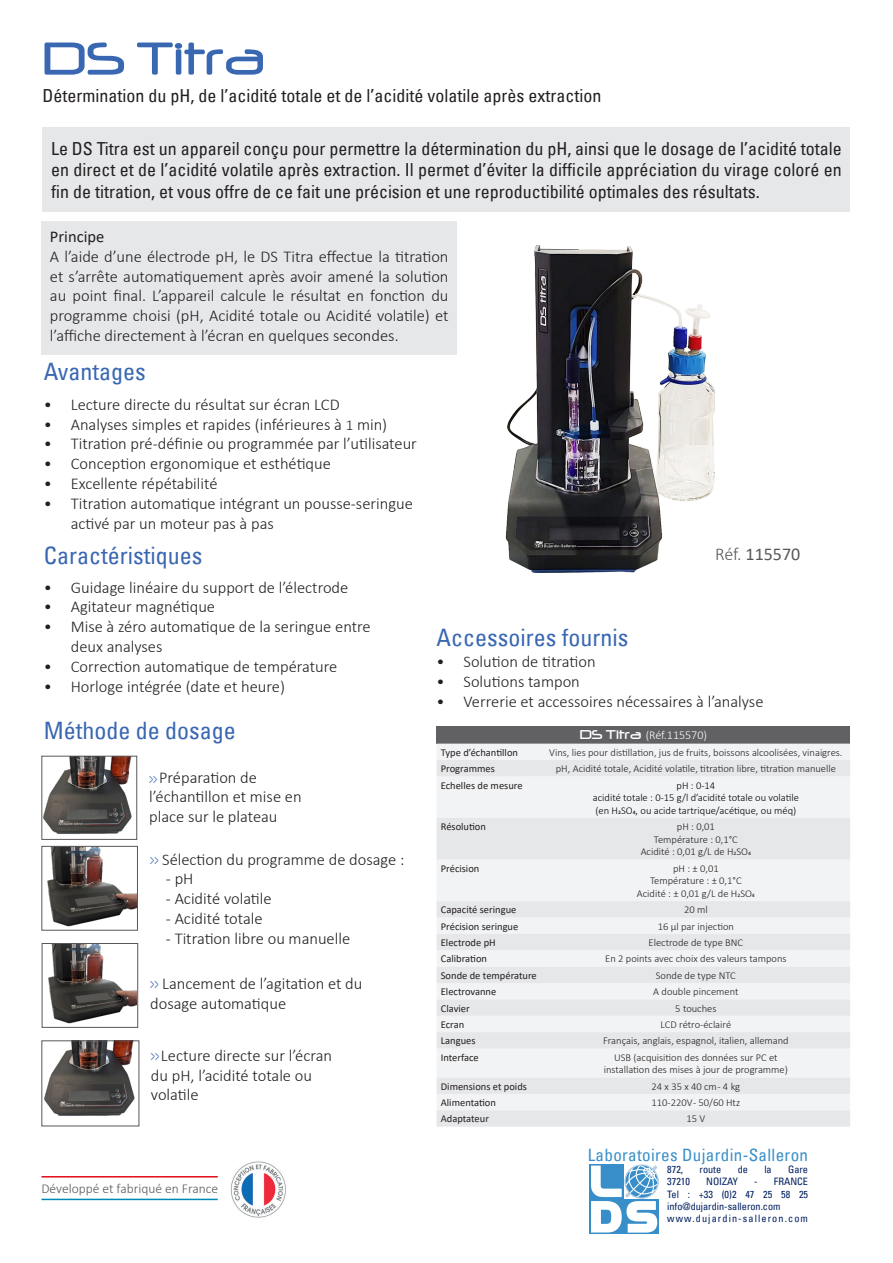
<style>
.page{position:relative;width:893px;height:1263px;background:#fff}
.page>*{position:absolute;margin:0;border:0;box-sizing:border-box;transform-origin:0 0}
.t1{font:54px "Neuropol";color:#3967b1}
.t2{font:condensed 24px "Univers LT";color:#3967b1}
.t3{font:condensed 18px/21.6px "Univers LT";color:#231f20;text-align:justify}
.t4{font:18px "Calibri";color:#57585a}
.t5{font:condensed 17.1px "Univers LT";letter-spacing:.02em;color:#378fca}
.t6{font:300 16.5px/19.8px "Calibri";color:#231f20}
.t7{font:16.5px "Calibri";color:#231f20}
.t8{font:300 13.5px "Calibri";color:#57585a}
.t9{font:300 12px "Calibri";color:#fff}
.t10{font:300 10.5px/12.6px "Calibri";color:#231f20;text-align:center}
.t11{font:10.5px "Calibri";color:#231f20}
.t12{font:300 10.5px "Calibri";color:#000}
.t13{font:condensed 10.2px/12.3px "Univers LT";color:#002060}
.s1{font-size:15px}
.s2{color:#3967b1}
.s3{font-weight:300}
.s4{font-family:"Neuropol";font-weight:400;font-size:15px}
</style>
<div class="page">
<div style="left:43px;top:128px;width:807px;height:84px;background:#e6e7e9"></div>
<div style="left:41px;top:221px;width:416px;height:133px;background:#e6e7e9"></div>
<div style="left:437px;top:726px;width:413px;height:18px;background:#616164"></div>
<div style="left:437px;top:744px;width:413px;height:16px;background:#f2f3f4"></div>
<svg style="left:437px;top:760px;width:413px;height:367px;fill:#f2f3f4"></svg>
<svg style="left:589px;top:1164px;width:70px;height:70px"></svg>
<hr style="left:41px;top:1199px;width:177px;height:1px;background:#0089b6">
<hr style="left:41px;top:1176px;width:177px;height:1px;background:#e30b17">
<img style="left:231px;top:1161px;width:55px;height:57px">
<img style="left:505px;top:245px;width:210px;height:328px">
<img style="left:43px;top:758px;width:89px;height:76px">
<div style="left:41px;top:756px;width:96px;height:84px;border:1px solid #58585a"></div>
<img style="left:47px;top:848px;width:89px;height:78px">
<div style="left:41px;top:846px;width:97px;height:84px;border:1px solid #58585a"></div>
<img style="left:44px;top:1042px;width:91px;height:74px">
<div style="left:41px;top:1040px;width:98px;height:86px;border:1px solid #58585a"></div>
<svg style="left:75px;top:895px;width:36px;height:11px"></svg>
<img style="left:48px;top:945px;width:88px;height:78px">
<div style="left:42px;top:943px;width:96px;height:85px;border:1px solid #58585a"></div>
<svg style="left:75px;top:993px;width:36px;height:10px"></svg>
<p class="t1" style="left:43px;top:30px;width:224px">DS Titra</p>
<p class="t3" style="left:43px;top:84px;width:560px">Détermination du pH, de l’acidité totale et de l’acidité volatile après extraction</p>
<p class="t3" style="left:51px;top:137px;width:792px">Le DS Titra est un appareil conçu pour permettre la détermination du pH, ainsi que le dosage de l’acidité totale en direct et de l’acidité volatile après extraction. Il permet d’éviter la difficile appréciation du virage coloré en fin de titration, et vous offre de ce fait une précision et une reproductibilité optimales des résultats.</p>
<p class="t7" style="left:50px;top:225px;width:56px">Principe</p>
<p class="t6" style="left:50px;top:246px;width:400px;text-align:justify">A l’aide d’une électrode pH, le DS Titra effectue la titration et s’arrête automatiquement après avoir amené la solution au point final. L’appareil calcule le résultat en fonction du programme choisi (pH, Acidité totale ou Acidité volatile) et l’affiche directement à l’écran en quelques secondes.</p>
<p class="t2" style="left:44px;top:357px;width:104px">Avantages</p>
<p class="t6" style="left:44px;top:394px;width:297px">• Lecture directe du résultat sur écran LCD</p>
<p class="t6" style="left:44px;top:414px;width:345px">• Analyses simples et rapides (inférieures à <span class="s1">1</span> min)</p>
<p class="t6" style="left:44px;top:434px;width:375px">• Titration pré-définie ou programmée par l’utilisateur</p>
<p class="t6" style="left:44px;top:454px;width:289px">• Conception ergonomique et esthétique</p>
<p class="t6" style="left:44px;top:473px;width:175px">• Excellente répétabilité</p>
<p class="t6" style="left:71px;top:493px;width:344px;text-indent:-27px">• Titration automatique intégrant un pousse-seringue activé par un moteur pas à pas</p>
<p class="t2" style="left:44px;top:540px;width:160px">Caractéristiques</p>
<p class="t6" style="left:44px;top:577px;width:306px">• Guidage linéaire du support de l’électrode</p>
<p class="t6" style="left:44px;top:597px;width:173px">• Agitateur magnétique</p>
<p class="t6" style="left:71px;top:617px;width:301px;text-indent:-27px">• Mise à zéro automatique de la seringue entre deux analyses</p>
<p class="t6" style="left:44px;top:656px;width:295px">• Correction automatique de température</p>
<p class="t6" style="left:44px;top:676px;width:243px">• Horloge intégrée (date et heure)</p>
<p class="t2" style="left:44px;top:715px;width:193px">Méthode de dosage</p>
<p class="t6" style="left:149px;top:767px;width:154px"><span class="s2">&gt;&gt;</span> Préparation de l’échantillon et mise en place sur le plateau</p>
<p class="t6" style="left:150px;top:849px;width:256px"><span class="s2">&gt;&gt;</span> Sélection du programme de dosage :</p>
<p class="t6" style="left:166px;top:869px;width:29px">- pH</p>
<p class="t6" style="left:166px;top:889px;width:107px">- Acidité volatile</p>
<p class="t6" style="left:166px;top:908px;width:98px">- Acidité totale</p>
<p class="t6" style="left:166px;top:928px;width:186px">- Titration libre ou manuelle</p>
<p class="t6" style="left:150px;top:973px;width:214px"><span class="s2">&gt;&gt;</span> Lancement de l’agitation et du dosage automatique</p>
<p class="t6" style="left:151px;top:1045px;width:183px"><span class="s2">&gt;&gt;</span> Lecture directe sur l’écran du pH, l’acidité totale ou volatile</p>
<p class="t8" style="left:41px;top:1180px;width:178px">Développé et fabriqué en France</p>
<p class="t2" style="left:437px;top:622px;width:193px">Accessoires fournis</p>
<p class="t4" style="left:715px;top:541px;width:87px"><span class="s3">Réf.</span> 115570</p>
<p class="t6" style="left:437px;top:652px;width:161px">• Solution de titration</p>
<p class="t6" style="left:437px;top:671px;width:145px">• Solutions tampon</p>
<p class="t6" style="left:437px;top:691px;width:328px">• Verrerie et accessoires nécessaires à l’analyse</p>
<p class="t9" style="left:580px;top:728px;width:129px"><span class="s4">DS Titra</span> (Réf.115570)</p>
<p class="t11" style="left:441px;top:745px;width:79px">Type d’échantillon</p>
<p class="t10" style="left:549px;top:746px;width:295px">Vins, lies pour distillation, jus de fruits, boissons alcoolisées, vinaigres.</p>
<p class="t11" style="left:441px;top:761px;width:55px">Programmes</p>
<p class="t10" style="left:556px;top:762px;width:282px">pH, Acidité totale, Acidité volatile, titration libre, titration manuelle</p>
<p class="t11" style="left:441px;top:778px;width:83px">Echelles de mesure</p>
<p class="t12" style="left:677px;top:778px;width:40px">pH : 0-14</p>
<p class="t12" style="left:593px;top:791px;width:208px">acidité totale : 0-15 g/l d’acidité totale ou volatile</p>
<p class="t12" style="left:595px;top:804px;width:202px">(en H2SO4, ou acide tartrique/acétique, ou méq)</p>
<p class="t11" style="left:441px;top:819px;width:47px">Résolution</p>
<p class="t10" style="left:677px;top:820px;width:40px">pH : 0,01</p>
<p class="t10" style="left:654px;top:833px;width:85px">Température : 0,1°C</p>
<p class="t10" style="left:641px;top:845px;width:112px">Acidité : 0,01 g/L de H2SO4</p>
<p class="t11" style="left:441px;top:861px;width:40px">Précision</p>
<p class="t10" style="left:673px;top:862px;width:47px">pH : ± 0,01</p>
<p class="t10" style="left:650px;top:874px;width:93px">Température : ± 0,1°C</p>
<p class="t10" style="left:637px;top:887px;width:119px">Acidité : ± 0,01 g/L de H2SO4</p>
<p class="t11" style="left:441px;top:902px;width:77px">Capacité seringue</p>
<p class="t10" style="left:684px;top:903px;width:25px">20 ml</p>
<p class="t11" style="left:441px;top:919px;width:79px">Précision seringue</p>
<p class="t10" style="left:658px;top:920px;width:78px">16 µl par injection</p>
<p class="t11" style="left:441px;top:935px;width:56px">Electrode pH</p>
<p class="t10" style="left:649px;top:936px;width:96px">Electrode de type BNC</p>
<p class="t11" style="left:441px;top:952px;width:48px">Calibration</p>
<p class="t10" style="left:605px;top:952px;width:183px">En 2 points avec choix des valeurs tampons</p>
<p class="t11" style="left:441px;top:968px;width:98px">Sonde de température</p>
<p class="t10" style="left:656px;top:969px;width:82px">Sonde de type NTC</p>
<p class="t11" style="left:441px;top:984px;width:57px">Electrovanne</p>
<p class="t10" style="left:653px;top:985px;width:87px">A double pincement</p>
<p class="t11" style="left:441px;top:1001px;width:30px">Clavier</p>
<p class="t10" style="left:675px;top:1002px;width:43px">5 touches</p>
<p class="t11" style="left:441px;top:1017px;width:25px">Ecran</p>
<p class="t10" style="left:660px;top:1018px;width:72px">LCD rétro-éclairé</p>
<p class="t11" style="left:441px;top:1033px;width:36px">Langues</p>
<p class="t10" style="left:603px;top:1034px;width:187px">Français, anglais, espagnol, italien, allemand</p>
<p class="t11" style="left:441px;top:1050px;width:40px">Interface</p>
<p class="t10" style="left:604px;top:1051px;width:186px">USB (acquisition des données sur PC et installation des mises à jour de programme)</p>
<p class="t11" style="left:441px;top:1079px;width:88px">Dimensions et poids</p>
<p class="t10" style="left:651px;top:1080px;width:90px">24 x 35 x 40 cm - 4 kg</p>
<p class="t11" style="left:441px;top:1095px;width:57px">Alimentation</p>
<p class="t10" style="left:652px;top:1096px;width:90px">110-220V - 50/60 Htz</p>
<p class="t11" style="left:441px;top:1112px;width:50px">Adaptateur</p>
<p class="t10" style="left:686px;top:1112px;width:20px">15 V</p>
<p class="t5" style="left:588px;top:1144px;width:222px">Laboratoires Dujardin-Salleron</p>
<p class="t13" style="left:667px;top:1163px;width:17px">872,</p>
<p class="t13" style="left:700px;top:1163px;width:23px">route</p>
<p class="t13" style="left:738px;top:1163px;width:12px">de</p>
<p class="t13" style="left:764px;top:1163px;width:9px">la</p>
<p class="t13" style="left:788px;top:1163px;width:21px">Gare</p>
<p class="t13" style="left:667px;top:1175px;width:24px">37210</p>
<p class="t13" style="left:706px;top:1175px;width:33px">NOIZAY</p>
<p class="t13" style="left:667px;top:1175px;width:142px;text-indent:87px">- FRANCE<br>Tel : +33 (0)2 47 25 58 25 info@dujardin-salleron.com www.dujardin-salleron.com</p>
</div>
